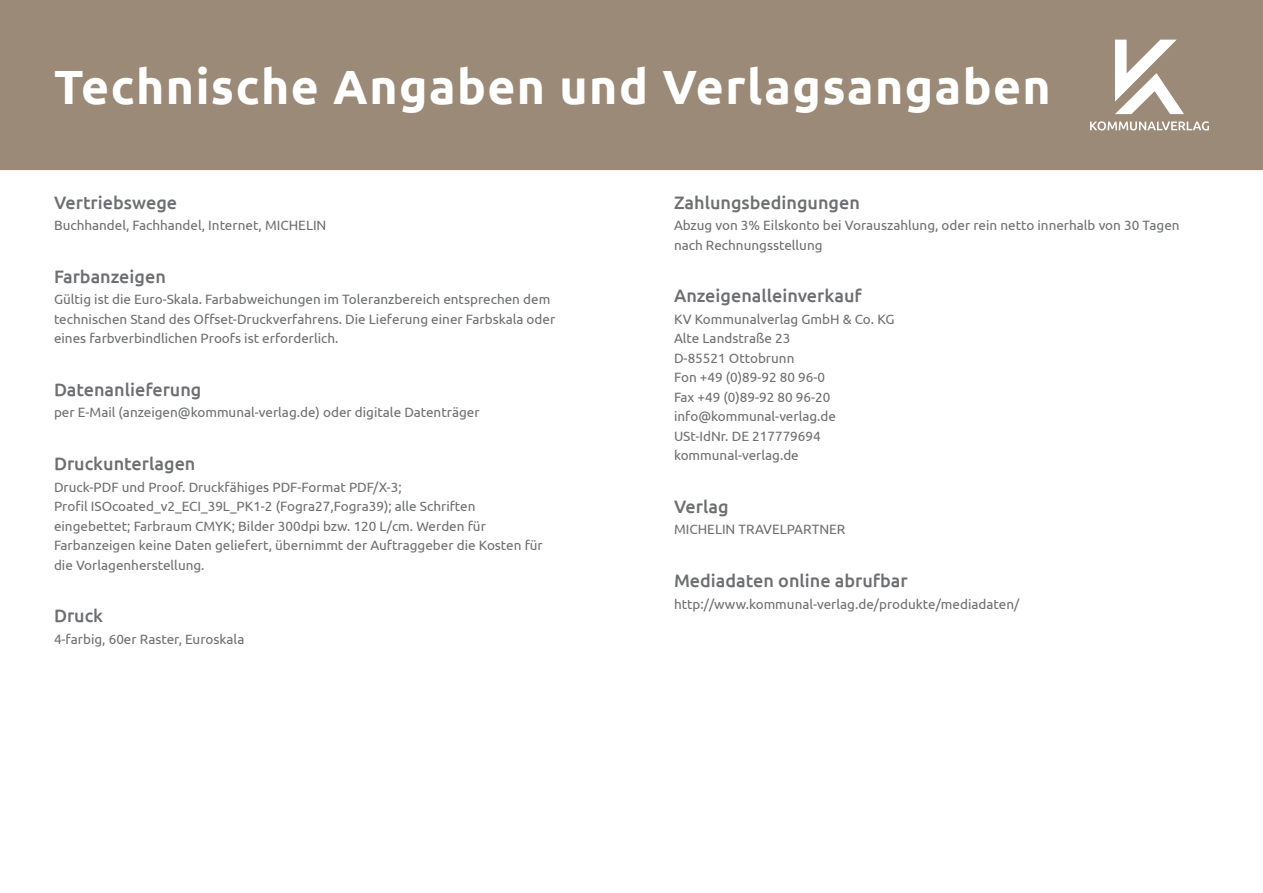
<style>
.page{position:relative;width:1263px;height:893px;background:#fff}
.page>*{position:absolute;margin:0;border:0;box-sizing:border-box;transform-origin:0 0}
.t1{font:700 48px "Ubuntu";letter-spacing:.03em;color:#fff}
.t2{font:500 18px "Ubuntu";color:#6d6e71}
.t3{font:13.5px/19.5px "Ubuntu";color:#6d6e71}
</style>
<div class="page">
<div style="left:0;top:0;width:1263px;height:170px;background:#9b8a78"></div>
<svg style="left:1115px;top:40px;width:69px;height:74px"></svg>
<svg style="left:1090px;top:121px;width:119px;height:9px"></svg>
<h1 class="t1" style="left:54px;top:58px;width:998px">Technische Angaben und Verlagsangaben</h1>
<h2 class="t2" style="left:54px;top:191px;width:125px">Vertriebswege</h2>
<p class="t3" style="left:54px;top:215px;width:274px">Buchhandel, Fachhandel, Internet, MICHELIN</p>
<h2 class="t2" style="left:54px;top:265px;width:113px">Farbanzeigen</h2>
<p class="t3" style="left:54px;top:289px;width:503px">Gültig ist die Euro-Skala. Farbabweichungen im Toleranzbereich entsprechen dem technischen Stand des Offset-Druckverfahrens. Die Lieferung einer Farbskala oder eines farbverbindlichen Proofs ist erforderlich.</p>
<h2 class="t2" style="left:54px;top:378px;width:149px">Datenanlieferung</h2>
<p class="t3" style="left:54px;top:402px;width:427px">per E-Mail (anzeigen@kommunal-verlag.de) oder digitale Datenträger</p>
<h2 class="t2" style="left:54px;top:452px;width:143px">Druckunterlagen</h2>
<p class="t3" style="left:54px;top:477px;width:490px">Druck-PDF und Proof. Druckfähiges PDF-Format PDF/X-3;<br>Profil ISOcoated_v2_ECI_39L_PK1-2 (Fogra27,Fogra39); alle Schriften eingebettet; Farbraum CMYK; Bilder 300dpi bzw. 120 L/cm. Werden für Farbanzeigen keine Daten geliefert, übernimmt der Auftraggeber die Kosten für die Vorlagenherstellung.</p>
<h2 class="t2" style="left:54px;top:604px;width:51px">Druck</h2>
<p class="t3" style="left:54px;top:629px;width:192px">4-farbig, 60er Raster, Euroskala</p>
<h2 class="t2" style="left:674px;top:191px;width:187px">Zahlungsbedingungen</h2>
<p class="t3" style="left:674px;top:215px;width:507px">Abzug von 3% Eilskonto bei Vorauszahlung, oder rein netto innerhalb von 30 Tagen nach Rechnungsstellung</p>
<h2 class="t2" style="left:674px;top:284px;width:189px">Anzeigenalleinverkauf</h2>
<p class="t3" style="left:674px;top:309px;width:222px">KV Kommunalverlag GmbH &amp; Co. KG<br>Alte Landstraße 23<br>D-85521 Ottobrunn<br>Fon +49 (0)89-92 80 96-0<br>Fax +49 (0)89-92 80 96-20 info@kommunal-verlag.de<br>USt-IdNr. DE 217779694 kommunal-verlag.de</p>
<h2 class="t2" style="left:674px;top:495px;width:56px">Verlag</h2>
<p class="t3" style="left:674px;top:519px;width:173px">MICHELIN TRAVELPARTNER</p>
<h2 class="t2" style="left:674px;top:569px;width:235px">Mediadaten online abrufbar</h2>
<p class="t3" style="left:674px;top:594px;width:347px">http://www.kommunal-verlag.de/produkte/mediadaten/</p>
</div>
